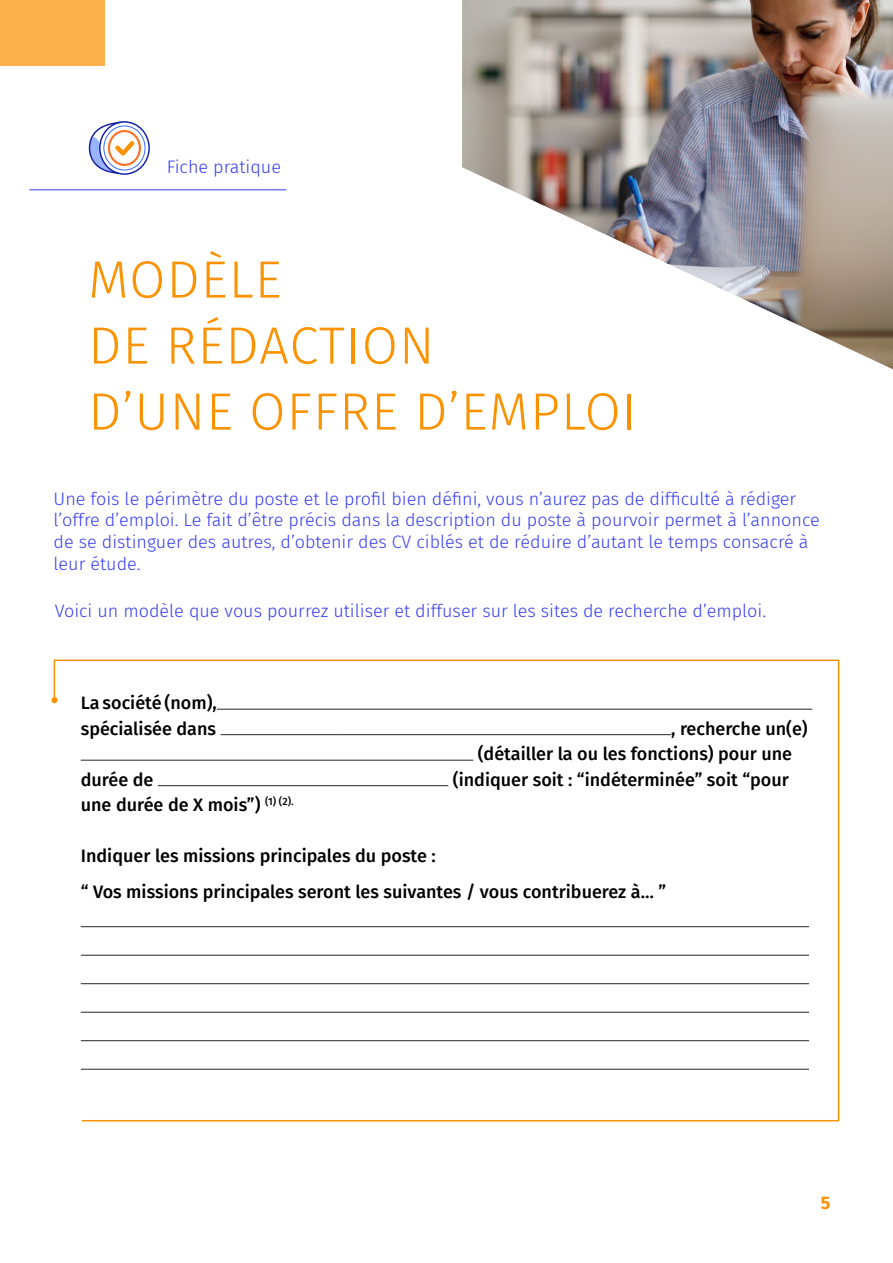
<style>
.page{position:relative;width:893px;height:1263px;background:#fff}
.page>*{position:absolute;margin:0;border:0;box-sizing:border-box;transform-origin:0 0}
.t1{font:300 52.5px "Fira Sans";letter-spacing:.02em;color:#fb9202}
.t2{font:300 18px/21.6px "Fira Sans";color:#373df5}
.t3{font:500 18px/25.5px "Fira Sans";color:#000}
.t4{font:700 18px "Fira Sans";color:#fb9202}
</style>
<div class="page">
<svg style="left:53px;top:659px;width:787px;height:463px"></svg>
<hr style="left:217px;top:709px;width:595px;height:1px;background:#262626">
<hr style="left:221px;top:734px;width:117px;height:1px;background:#262626">
<hr style="left:338px;top:734px;width:333px;height:1px;background:#262626">
<hr style="left:81px;top:760px;width:392px;height:1px;background:#262626">
<hr style="left:158px;top:785px;width:290px;height:1px;background:#262626">
<hr style="left:81px;top:926px;width:728px;height:1px;background:#262626">
<hr style="left:81px;top:955px;width:728px;height:1px;background:#262626">
<hr style="left:81px;top:983px;width:728px;height:1px;background:#262626">
<hr style="left:81px;top:1012px;width:728px;height:1px;background:#262626">
<hr style="left:81px;top:1040px;width:728px;height:1px;background:#262626">
<hr style="left:81px;top:1069px;width:728px;height:1px;background:#262626">
<div style="left:51px;top:697px;width:7px;height:6px;background:#fb9202;border-radius:50%"></div>
<hr style="left:29px;top:189px;width:257px;height:1px;background:#373df5">
<div style="left:103px;top:126px;width:42px;height:44px;border:1px solid #3769ff;border-radius:50%"></div>
<div style="left:108px;top:130px;width:33px;height:36px;border:2px solid #fa742b;border-radius:50%"></div>
<svg style="left:88px;top:121px;width:50px;height:53px"></svg>
<div style="left:0;top:0;width:105px;height:66px;background:#fcb14b"></div>
<img style="left:462px;top:0;width:431px;height:369px">
<p class="t2" style="left:167px;top:156px;width:116px">Fiche pratique</p>
<p class="t1" style="left:88px;top:242px;width:195px">MODÈLE</p>
<p class="t1" style="left:88px;top:308px;width:348px">DE RÉDACTION</p>
<p class="t1" style="left:88px;top:374px;width:550px">D’UNE OFFRE D’EMPLOI</p>
<p class="t2" style="left:54px;top:487px;width:768px">Une fois le périmètre du poste et le profil bien défini, vous n’aurez pas de difficulté à rédiger l’offre d’emploi. Le fait d’être précis dans la description du poste à pourvoir permet à l’annonce de se distinguer des autres, d’obtenir des CV ciblés et de réduire d’autant le temps consacré à leur étude.</p>
<p class="t2" style="left:55px;top:600px;width:713px">Voici un modèle que vous pourrez utiliser et diffuser sur les sites de recherche d’emploi.</p>
<p class="t3" style="left:81px;top:689px;width:138px">La société (nom), spécialisée dans</p>
<p class="t3" style="left:478px;top:715px;width:331px;text-indent:193px">, recherche un(e) (détailler la ou les fonctions) pour une</p>
<p class="t3" style="left:81px;top:766px;width:74px">durée de</p>
<p class="t3" style="left:453px;top:766px;width:337px">(indiquer soit : “indéterminée” soit “pour</p>
<p class="t3" style="left:81px;top:791px;width:214px">une durée de X mois”) <sup>(1)</sup> <sup>(2).</sup></p>
<p class="t3" style="left:81px;top:842px;width:356px">Indiquer les missions principales du poste :</p>
<p class="t3" style="left:81px;top:878px;width:587px">“ Vos missions principales seront les suivantes / vous contribuerez à… ”</p>
<p class="t4" style="left:821px;top:1187px;width:11px">5</p>
</div>
